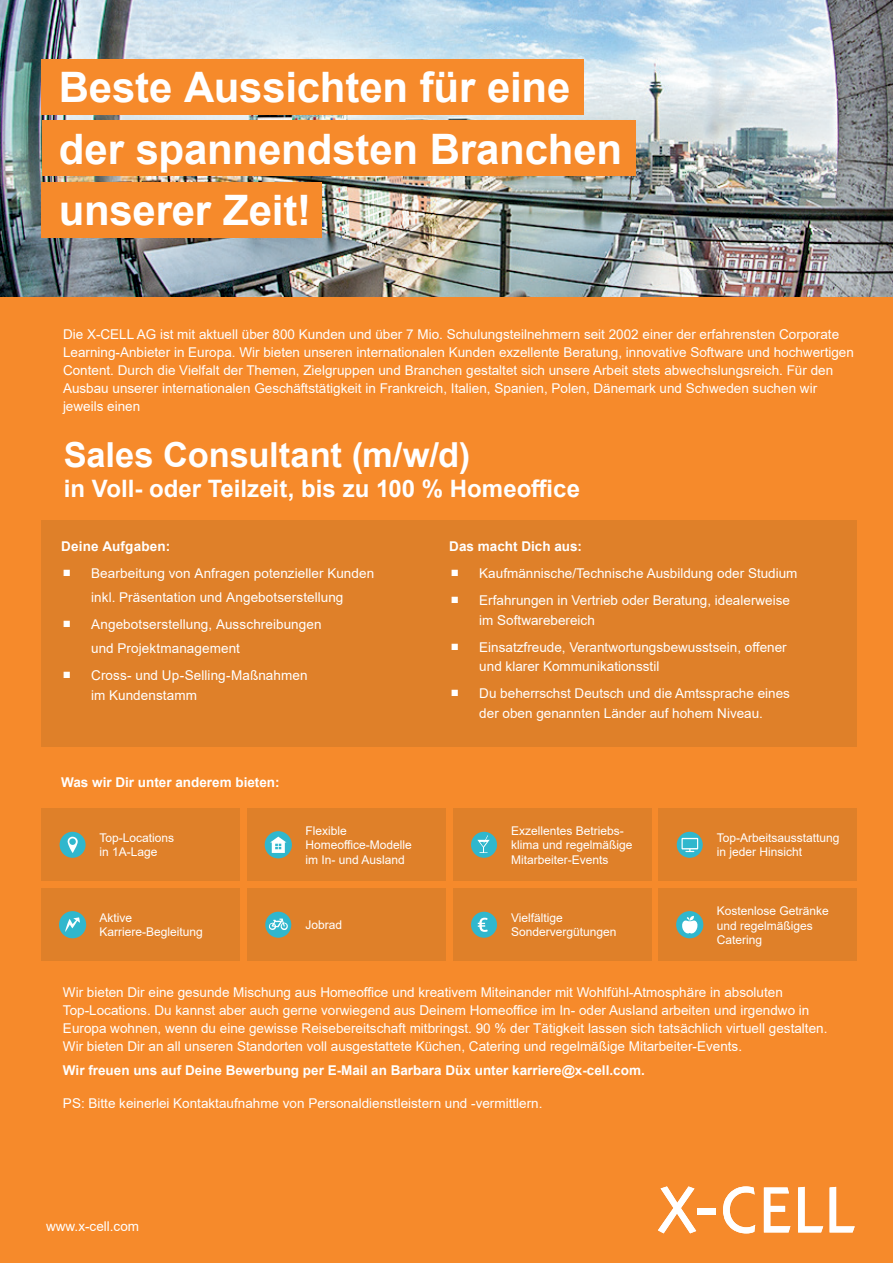
<style>
.page{position:relative;width:893px;height:1263px;background:#fff}
.page>*{position:absolute;margin:0;border:0;box-sizing:border-box;transform-origin:0 0}
.t1{font:700 42px/61.2px "Arial";letter-spacing:-.005em;color:#fff}
.t2{font:700 34.5px "Arial";letter-spacing:-.005em;color:#fff}
.t3{font:700 24px "Arial";color:#fff}
.t4{font:13.5px/18px "Arial";color:#fff}
.t5{font:700 13.5px "Arial";color:#fff}
.t6{font:12px/14.4px "Arial";color:#fff}
</style>
<div class="page">
<img style="left:0;top:0;width:893px;height:298px">
<div style="left:0;top:298px;width:893px;height:965px;background:#f68a2b"></div>
<div style="left:42px;top:60px;width:542px;height:55px;background:#f68a2b"></div>
<div style="left:42px;top:121px;width:594px;height:55px;background:#f68a2b"></div>
<div style="left:42px;top:182px;width:280px;height:55px;background:#f68a2b"></div>
<div style="left:42px;top:520px;width:815px;height:226px;background:#df8029"></div>
<svg style="left:658px;top:1186px;width:38px;height:47px"></svg>
<svg style="left:723px;top:1186px;width:32px;height:47px"></svg>
<svg style="left:764px;top:1187px;width:26px;height:45px"></svg>
<svg style="left:798px;top:1187px;width:25px;height:45px"></svg>
<svg style="left:830px;top:1187px;width:25px;height:45px"></svg>
<div style="left:697px;top:1208px;width:18px;height:6px;background:#fff"></div>
<div style="left:42px;top:809px;width:198px;height:72px;background:#df8029"></div>
<div style="left:60px;top:832px;width:26px;height:26px;background:#30b7cd;border-radius:50%"></div>
<svg style="left:68px;top:837px;width:10px;height:16px"></svg>
<div style="left:247px;top:809px;width:198px;height:72px;background:#df8029"></div>
<div style="left:265px;top:831px;width:27px;height:27px;background:#30b7cd;border-radius:50%"></div>
<svg style="left:270px;top:837px;width:16px;height:16px"></svg>
<div style="left:453px;top:809px;width:198px;height:72px;background:#df8029"></div>
<div style="left:471px;top:832px;width:26px;height:26px;background:#30b7cd;border-radius:50%"></div>
<svg style="left:477px;top:835px;width:13px;height:18px"></svg>
<div style="left:659px;top:809px;width:198px;height:72px;background:#df8029"></div>
<svg style="left:677px;top:832px;width:26px;height:26px"></svg>
<svg style="left:681px;top:838px;width:17px;height:14px"></svg>
<div style="left:42px;top:888px;width:198px;height:73px;background:#df8029"></div>
<div style="left:59px;top:911px;width:27px;height:27px;background:#30b7cd;border-radius:50%"></div>
<svg style="left:65px;top:917px;width:15px;height:15px"></svg>
<div style="left:247px;top:888px;width:198px;height:73px;background:#df8029"></div>
<div style="left:265px;top:912px;width:26px;height:26px;background:#30b7cd;border-radius:50%"></div>
<svg style="left:269px;top:918px;width:19px;height:12px"></svg>
<div style="left:453px;top:888px;width:198px;height:73px;background:#df8029"></div>
<div style="left:471px;top:912px;width:26px;height:26px;background:#30b7cd;border-radius:50%"></div>
<svg style="left:478px;top:918px;width:10px;height:14px"></svg>
<div style="left:659px;top:888px;width:198px;height:73px;background:#df8029"></div>
<div style="left:676px;top:911px;width:27px;height:27px;background:#30b7cd;border-radius:50%"></div>
<svg style="left:682px;top:916px;width:16px;height:18px"></svg>
<h1 class="t1" style="left:59px;top:58px;width:565px">Beste Aussichten für eine der spannendsten Branchen unserer Zeit!</h1>
<p class="t4" style="left:63px;top:326px;width:792px">Die X-CELL AG ist mit aktuell über 800 Kunden und über 7 Mio. Schulungsteilnehmern seit 2002 einer der erfahrensten Corporate Learning-Anbieter in Europa. Wir bieten unseren internationalen Kunden exzellente Beratung, innovative Software und hochwertigen Content. Durch die Vielfalt der Themen, Zielgruppen und Branchen gestaltet sich unsere Arbeit stets abwechslungsreich. Für den Ausbau unserer internationalen Geschäftstätigkeit in Frankreich, Italien, Spanien, Polen, Dänemark und Schweden suchen wir jeweils einen</p>
<h2 class="t2" style="left:64px;top:430px;width:408px">Sales Consultant (m/w/d)</h2>
<h3 class="t3" style="left:64px;top:471px;width:518px">in Voll- oder Teilzeit, bis zu 100 % Homeoffice</h3>
<p class="t5" style="left:61px;top:536px;width:111px">Deine Aufgaben:</p>
<p class="t4" style="left:63px;top:561px;width:313px;line-height:24px;text-align:center">■ Bearbeitung von Anfragen potenzieller Kunden inkl. Präsentation und Angebotserstellung</p>
<p class="t4" style="left:91px;top:612px;width:232px;line-height:24px;text-indent:-28px">■ Angebotserstellung, Ausschreibungen und Projektmanagement</p>
<p class="t4" style="left:91px;top:666px;width:218px;line-height:19.5px;text-indent:-28px">■ Cross- und Up-Selling-Maßnahmen im Kundenstamm</p>
<p class="t5" style="left:61px;top:772px;width:220px">Was wir Dir unter anderem bieten:</p>
<p class="t5" style="left:449px;top:536px;width:134px">Das macht Dich aus:</p>
<p class="t4" style="left:451px;top:564px;width:348px">■ Kaufmännische/Technische Ausbildung oder Studium</p>
<p class="t4" style="left:479px;top:590px;width:312px;line-height:19.5px;text-indent:-28px">■ Erfahrungen in Vertrieb oder Beratung, idealerweise im Softwarebereich</p>
<p class="t4" style="left:479px;top:637px;width:309px;line-height:19.5px;text-indent:-28px">■ Einsatzfreude, Verantwortungsbewusstsein, offener und klarer Kommunikationsstil</p>
<p class="t4" style="left:451px;top:684px;width:341px;line-height:19.5px;text-align:center">■ Du beherrschst Deutsch und die Amtssprache eines der oben genannten Länder auf hohem Niveau.</p>
<p class="t6" style="left:100px;top:830px;width:76px">Top-Locations in 1A-Lage</p>
<p class="t6" style="left:305px;top:823px;width:108px">Flexible<br>Homeoffice-Modelle im In- und Ausland</p>
<p class="t6" style="left:511px;top:823px;width:123px">Exzellentes Betriebs&shy;klima und regelmäßige<br>Mitarbeiter-Events</p>
<p class="t6" style="left:717px;top:830px;width:124px">Top-Arbeitsausstattung in jeder Hinsicht</p>
<p class="t6" style="left:100px;top:910px;width:105px">Aktive<br>Karriere-Begleitung</p>
<p class="t6" style="left:305px;top:917px;width:38px">Jobrad</p>
<p class="t6" style="left:511px;top:910px;width:107px">Vielfältige<br>Sondervergütungen</p>
<p class="t6" style="left:717px;top:904px;width:114px">Kostenlose Getränke und regelmäßiges<br>Catering</p>
<p class="t4" style="left:63px;top:983px;width:766px">Wir bieten Dir eine gesunde Mischung aus Homeoffice und kreativem Miteinander mit Wohlfühl-Atmosphäre in absoluten Top-Locations. Du kannst aber auch gerne vorwiegend aus Deinem Homeoffice im In- oder Ausland arbeiten und irgendwo in Europa wohnen, wenn du eine gewisse Reisebereitschaft mitbringst. 90 % der Tätigkeit lassen sich tatsächlich virtuell gestalten.<br>Wir bieten Dir an all unseren Standorten voll ausgestattete Küchen, Catering und regelmäßige Mitarbeiter-Events.</p>
<p class="t5" style="left:63px;top:1061px;width:583px">Wir freuen uns auf Deine Bewerbung per E-Mail an Barbara Düx unter karriere@x-cell.com.</p>
<p class="t4" style="left:63px;top:1094px;width:481px">PS: Bitte keinerlei Kontaktaufnahme von Personaldienstleistern und -vermittlern.</p>
<p class="t4" style="left:46px;top:1217px;width:95px">www.x-cell.com</p>
</div>
